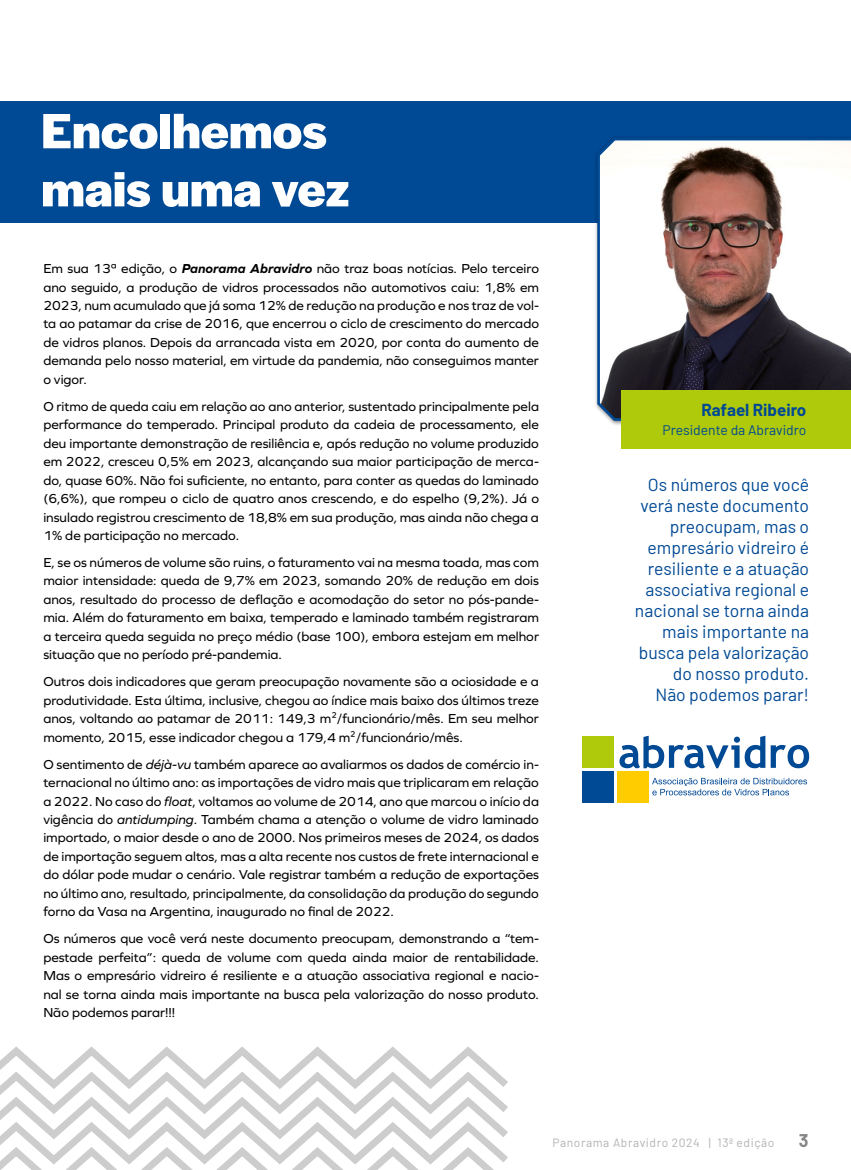
<style>
.page{position:relative;width:851px;height:1170px;background:#fff}
.page>*{position:absolute;margin:0;border:0;box-sizing:border-box;transform-origin:0 0}
.t1{font:700 51.6px/58.1px "Halyard Display";color:#fff}
.t2{font:700 18px "Barlow";color:#878787}
.t3{font:17.55px/21px "Barlow";color:#004994;text-align:right}
.t4{font:700 16.95px "Barlow";color:#004994}
.t5{font:13.8px "Barlow";color:#004994}
.t6{font:13.5px/18.5px "Graphie";color:#000;text-align:justify}
.t7{font:12px "Barlow";letter-spacing:.05em;color:#b3b2b2}
.s1{font-weight:700;font-style:italic}
.s2{font-style:italic}
</style>
<div class="page">
<div style="left:0;top:101px;width:850px;height:121px;background:#004994"></div>
<svg style="left:652px;top:777px;width:155px;height:18px"></svg>
<svg style="left:619px;top:735px;width:190px;height:33px"></svg>
<div style="left:582px;top:771px;width:31px;height:32px;background:#004994"></div>
<div style="left:617px;top:771px;width:31px;height:32px;background:#fc0"></div>
<div style="left:582px;top:736px;width:31px;height:32px;background:#afca0b"></div>
<svg style="left:596px;top:137px;width:254px;height:285px"></svg>
<div style="left:622px;top:390px;width:228px;height:58px;background:#afca0b"></div>
<svg style="left:0;top:1046px;width:508px;height:123px"></svg>
<p class="t1" style="left:41px;top:99px;width:309px">Encolhemos mais uma vez</p>
<p class="t6" style="left:43px;top:259px;width:497px">Em sua 13ª edição, o <span class="s1">Panorama Abravidro</span> não traz boas notícias. Pelo terceiro ano seguido, a produção de vidros processados não automotivos caiu: 1,8% em 2023, num acumulado que já soma 12% de redução na produção e nos traz de vol&shy;ta ao patamar da crise de 2016, que encerrou o ciclo de crescimento do mercado de vidros planos. Depois da arrancada vista em 2020, por conta do aumento de demanda pelo nosso material, em virtude da pandemia, não conseguimos manter o vigor.</p>
<p class="t6" style="left:43px;top:397px;width:497px">O ritmo de queda caiu em relação ao ano anterior, sustentado principalmente pela performance do temperado. Principal produto da cadeia de processamento, ele deu importante demonstração de resiliência e, após redução no volume produzido em 2022, cresceu 0,5% em 2023, alcançando sua maior participação de merca&shy;do, quase 60%. Não foi suficiente, no entanto, para conter as quedas do laminado (6,6%), que rompeu o ciclo de quatro anos crescendo, e do espelho (9,2%). Já o insulado registrou crescimento de 18,8% em sua produção, mas ainda não chega a 1% de participação no mercado.</p>
<p class="t6" style="left:43px;top:553px;width:497px">E, se os números de volume são ruins, o faturamento vai na mesma toada, mas com maior intensidade: queda de 9,7% em 2023, somando 20% de redução em dois anos, resultado do processo de deflação e acomodação do setor no pós-pande&shy;mia. Além do faturamento em baixa, temperado e laminado também registraram a terceira queda seguida no preço médio (base 100), embora estejam em melhor situação que no período pré-pandemia.</p>
<p class="t6" style="left:43px;top:672px;width:497px">Outros dois indicadores que geram preocupação novamente são a ociosidade e a produtividade. Esta última, inclusive, chegou ao índice mais baixo dos últimos treze anos, voltando ao patamar de 2011: 149,3 m²/funcionário/mês. Em seu melhor momento, 2015, esse indicador chegou a 179,4 m²/funcionário/mês.</p>
<p class="t6" style="left:43px;top:754px;width:497px">O sentimento de <span class="s2">déjà-vu</span> também aparece ao avaliarmos os dados de comércio in&shy;ternacional no último ano: as importações de vidro mais que triplicaram em relação a 2022. No caso do <span class="s2">float</span>, voltamos ao volume de 2014, ano que marcou o início da vigência do <span class="s2">antidumping</span>. Também chama a atenção o volume de vidro laminado importado, o maior desde o ano de 2000. Nos primeiros meses de 2024, os dados de importação seguem altos, mas a alta recente nos custos de frete internacional e do dólar pode mudar o cenário. Vale registrar também a redução de exportações no último ano, resultado, principalmente, da consolidação da produção do segundo forno da Vasa na Argentina, inaugurado no final de 2022.</p>
<p class="t6" style="left:43px;top:929px;width:497px">Os números que você verá neste documento preocupam, demonstrando a “tem&shy;pestade perfeita”: queda de volume com queda ainda maior de rentabilidade.<br>Mas o empresário vidreiro é resiliente e a atuação associativa regional e nacio&shy;nal se torna ainda mais importante na busca pela valorização do nosso produto.<br>Não podemos parar!!!</p>
<p class="t4" style="left:701px;top:397px;width:106px">Rafael Ribeiro</p>
<p class="t5" style="left:662px;top:420px;width:145px">Presidente da Abravidro</p>
<p class="t3" style="left:635px;top:472px;width:176px">Os números que você verá neste documento preocupam, mas o empresário vidreiro é resiliente e a atuação associativa regional e nacional se torna ainda mais importante na busca pela valorização do nosso produto.<br>Não podemos parar!</p>
<p class="t7" style="left:552px;top:1133px;width:223px">Panorama Abravidro 2024 | 13ª edição</p>
<h2 class="t2" style="left:798px;top:1127px;width:11px">3</h2>
</div>
